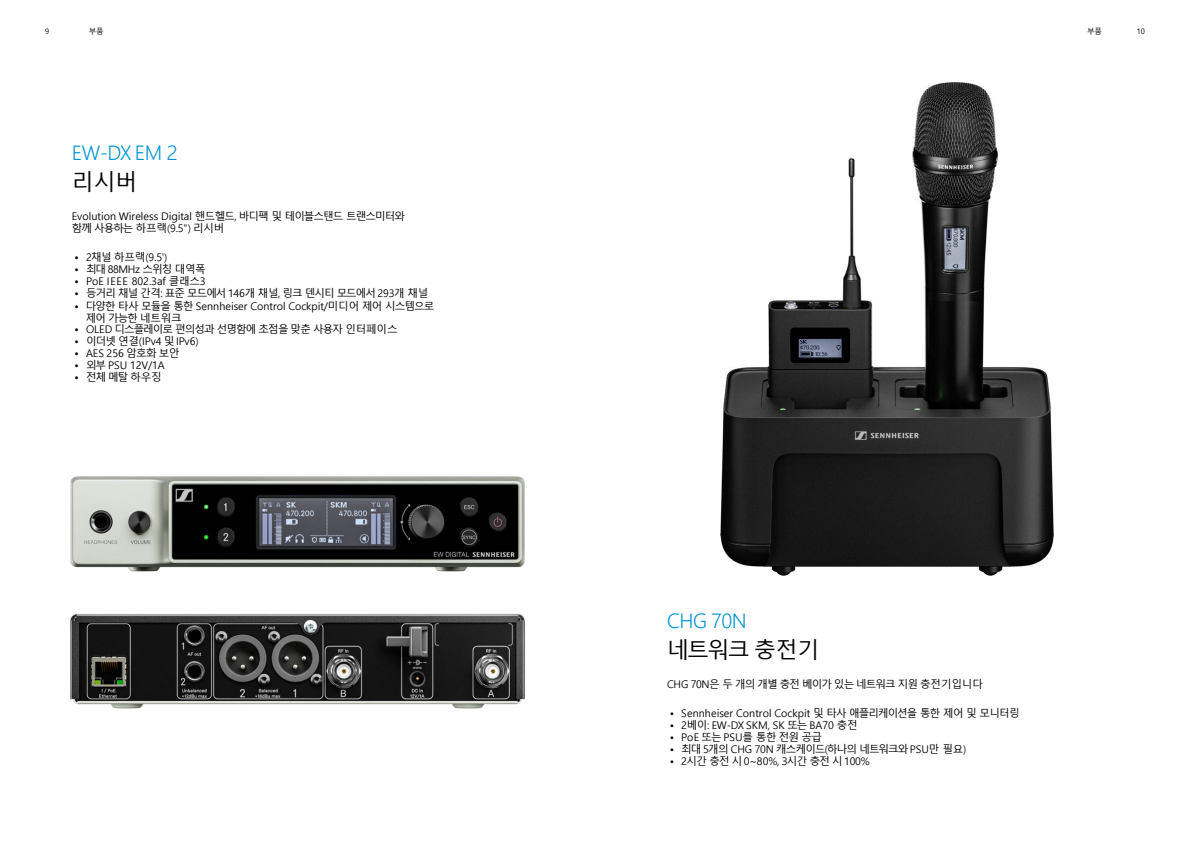
<style>
.page{position:relative;width:1191px;height:843px;background:#fff}
.page>*{position:absolute;margin:0;border:0;box-sizing:border-box;transform-origin:0 0}
.t1{font:22px "Malgun Gothic";letter-spacing:-.01em;color:#000}
.t2{font:300 20px "Malgun Gothic";letter-spacing:-.02em;color:#0092d3}
.t3{font:10.6px/12px "Malgun Gothic";letter-spacing:-.025em;color:#000}
.t4{font:10.6px "Malgun Gothic";letter-spacing:-.08em;color:#000}
.t5{font:10.6px "Malgun Gothic";letter-spacing:-.005em;color:#000}
.t6{font:10.6px "Malgun Gothic";color:#000}
.t7{font:10.6px "Malgun Gothic";letter-spacing:-.07em;color:#000}
.t8{font:10.6px "Malgun Gothic";letter-spacing:-.06em;color:#000}
.t9{font:10.6px "Malgun Gothic";letter-spacing:-.055em;color:#000}
.t10{font:7.6px "Malgun Gothic";color:#000}
</style>
<div class="page">
<img style="left:720px;top:82px;width:333px;height:493px">
<img style="left:70px;top:476px;width:455px;height:96px">
<img style="left:70px;top:613px;width:455px;height:96px">
<p class="t10" style="left:45px;top:27px;width:6px">9</p>
<p class="t10" style="left:89px;top:27px;width:16px">부품</p>
<p class="t10" style="left:1087px;top:27px;width:16px">부품</p>
<p class="t10" style="left:1137px;top:27px;width:10px">10</p>
<p class="t2" style="left:72px;top:141px;width:107px">EW-DX EM 2</p>
<p class="t1" style="left:72px;top:169px;width:67px">리시버</p>
<p class="t3" style="left:72px;top:210px;width:335px">Evolution Wireless Digital 핸드헬드, 바디팩 및 테이블스탠드 트랜스미터와 함께 사용하는 하프랙(9.5") 리시버</p>
<p class="t3" style="left:75px;top:251px;width:94px">• 2채널 하프랙(9.5')</p>
<p class="t3" style="left:75px;top:263px;width:133px">• 최대 88MHz 스위칭 대역폭</p>
<p class="t5" style="left:75px;top:275px;width:132px">• PoE IEEE 802.3af 클래스3</p>
<p class="t4" style="left:75px;top:287px;width:355px">• 등거리 채널 간격: 표준 모드에서 146개 채널, 링크 덴시티 모드에서 293개 채널</p>
<p class="t3" style="left:86px;top:300px;width:350px;text-indent:-11px">• 다양한 타사 모듈을 통한 Sennheiser Control Cockpit/미디어 제어 시스템으로 제어 가능한 네트워크</p>
<p class="t4" style="left:75px;top:323px;width:325px">• OLED 디스플레이로 편의성과 선명함에 초점을 맞춘 사용자 인터페이스</p>
<p class="t3" style="left:75px;top:335px;width:125px">• 이더넷 연결(IPv4 및 IPv6)</p>
<p class="t5" style="left:75px;top:347px;width:107px">• AES 256 암호화 보안</p>
<p class="t3" style="left:75px;top:359px;width:92px">• 외부 PSU 12V/1A</p>
<p class="t3" style="left:75px;top:371px;width:89px">• 전체 메탈 하우징</p>
<p class="t2" style="left:667px;top:609px;width:81px">CHG 70N</p>
<p class="t1" style="left:667px;top:637px;width:154px">네트워크 충전기</p>
<p class="t8" style="left:667px;top:678px;width:317px">CHG 70N은 두 개의 개별 충전 베이가 있는 네트워크 지원 충전기입니다</p>
<p class="t6" style="left:670px;top:707px;width:351px">• Sennheiser Control Cockpit 및 타사 애플리케이션을 통한 제어 및 모니터링</p>
<p class="t3" style="left:670px;top:719px;width:189px">• 2베이: EW-DX SKM, SK 또는 BA70 충전</p>
<p class="t5" style="left:670px;top:731px;width:154px">• PoE 또는 PSU를 통한 전원 공급</p>
<p class="t7" style="left:670px;top:743px;width:298px">• 최대 5개의 CHG 70N 캐스케이드(하나의 네트워크와PSU만 필요)</p>
<p class="t9" style="left:670px;top:755px;width:201px">• 2시간 충전 시0~80%, 3시간 충전 시100%</p>
</div>
